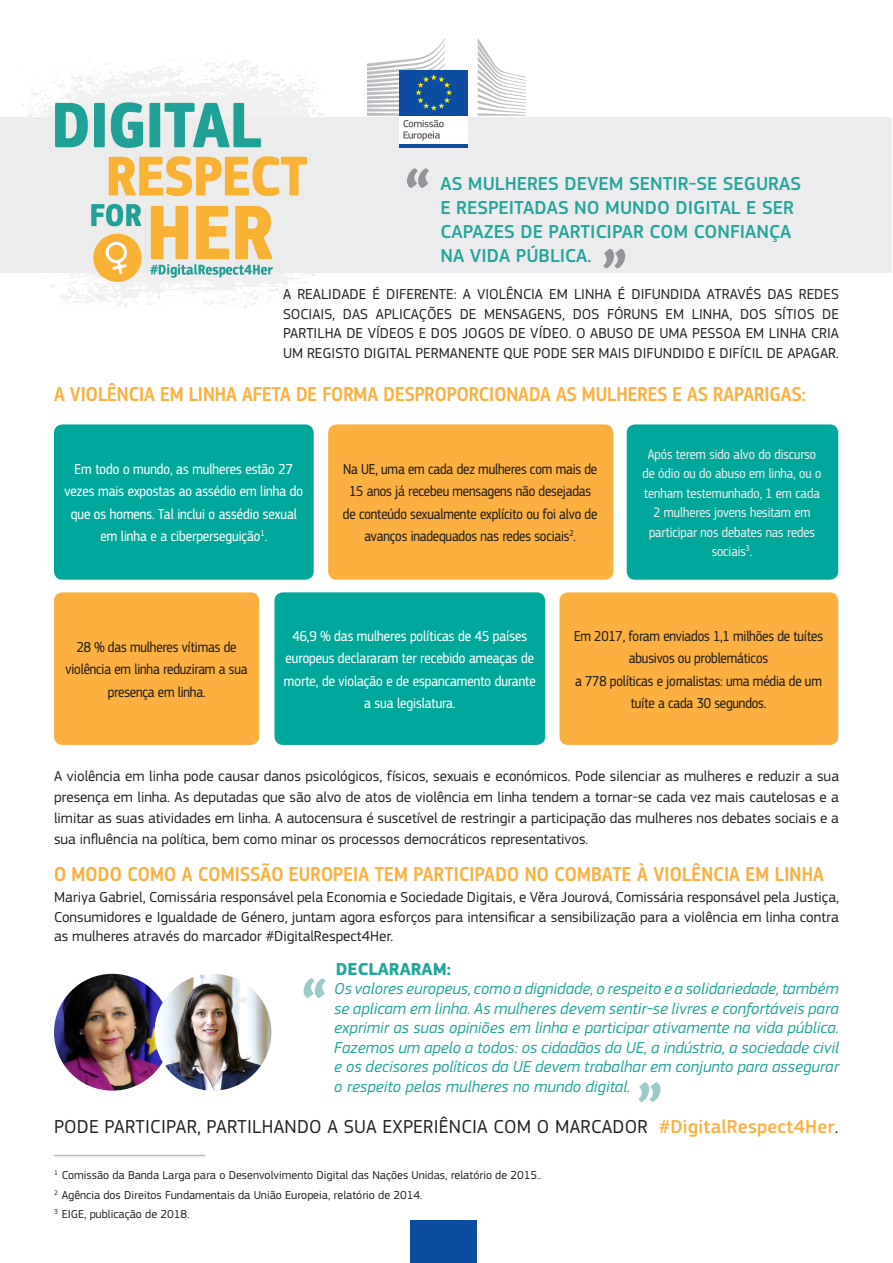
<style>
.page{position:relative;width:893px;height:1263px;background:#fff}
.page>*{position:absolute;margin:0;border:0;box-sizing:border-box;transform-origin:0 0}
.t1{font:500 75px "EC Square Sans Pro";color:#939598}
.t2{font:500 75px "EC Square Sans Pro";color:#9bcbc8}
.t3{font:500 21px "EC Square Sans Cond Pro";color:#fbb03f}
.t4{font:500 19.5px/24px "EC Square Sans Pro";color:#21a69c}
.t5{font:19.5px "EC Square Sans Pro";letter-spacing:.01em;color:#231f20}
.t6{font:700 18px "EC Square Sans Pro";color:#21a69c}
.t7{font:italic 16.5px/19.5px "EC Square Sans Pro";color:#21a69c;text-align:justify}
.basic{font:15px/19.5px "EC Square Sans Pro";color:#231f20;text-align:justify}
.Basic_box{font:15px/22.5px "EC Square Sans Cond Pro";letter-spacing:-.01em;color:#231f20;text-align:center}
.Basic_box-2{font:15px/22.5px "EC Square Sans Cond Pro";color:#fff;text-align:center}
.Basic_box-3{font:14.25px/19.5px "EC Square Sans Cond Pro";color:#ececee;text-align:center}
.t8{font:12px "EC Square Sans Pro";color:#231f20}
.s1{font-weight:500;color:#fbb03f}
</style>
<div class="page">
<div style="left:1px;top:117px;width:891px;height:155px;background:#ececee"></div>
<img style="left:9px;top:60px;width:335px;height:249px">
<div style="left:54px;top:424px;width:260px;height:156px;background:#00a89c;border-radius:9px"></div>
<div style="left:54px;top:592px;width:205px;height:153px;background:#fbb03f;border-radius:9px"></div>
<div style="left:627px;top:424px;width:211px;height:156px;background:#00a89c;border-radius:9px"></div>
<div style="left:274px;top:592px;width:271px;height:153px;background:#00a89c;border-radius:9px"></div>
<div style="left:328px;top:424px;width:285px;height:156px;background:#fbb03f;border-radius:9px"></div>
<div style="left:559px;top:592px;width:279px;height:153px;background:#fbb03f;border-radius:9px"></div>
<hr style="left:54px;top:1155px;width:151px;height:1px;background:#bcbdc0">
<div style="left:399px;top:114px;width:69px;height:31px;background:#fff"></div>
<div style="left:399px;top:70px;width:69px;height:46px;background:#0d4da1"></div>
<hr style="left:399px;top:144px;width:69px;height:4px;background:#0d4da1">
<svg style="left:478px;top:38px;width:48px;height:78px"></svg>
<svg style="left:367px;top:38px;width:85px;height:103px"></svg>
<div style="left:410px;top:1220px;width:67px;height:43px;background:#0d4da1"></div>
<img style="left:54px;top:974px;width:117px;height:117px;border-radius:58px">
<img style="left:155px;top:974px;width:116px;height:117px;border-radius:58px">
<p class="t1" style="left:403px;top:152px;width:30px">“</p>
<p class="t4" style="left:440px;top:172px;width:362px">AS MULHERES DEVEM SENTIR-SE SEGURAS<br>E RESPEITADAS NO MUNDO DIGITAL E SER<br>CAPAZES DE PARTICIPAR COM CONFIANÇA<br>NA VIDA PÚBLICA.</p>
<p class="t1" style="left:629px;top:284px;width:30px;rotate:-180deg">“</p>
<p class="basic" style="left:283px;top:285px;width:557px">A REALIDADE É DIFERENTE: A VIOLÊNCIA EM LINHA É DIFUNDIDA ATRAVÉS DAS REDES SOCIAIS, DAS APLICAÇÕES DE MENSAGENS, DOS FÓRUNS EM LINHA, DOS SÍTIOS DE PARTILHA DE VÍDEOS E DOS JOGOS DE VÍDEO. O ABUSO DE UMA PESSOA EM LINHA CRIA UM REGISTO DIGITAL PERMANENTE QUE PODE SER MAIS DIFUNDIDO E DIFÍCIL DE APAGAR.</p>
<p class="t3" style="left:54px;top:382px;width:753px">A VIOLÊNCIA EM LINHA AFETA DE FORMA DESPROPORCIONADA AS MULHERES E AS RAPARIGAS:</p>
<p class="Basic_box-2" style="left:65px;top:458px;width:240px">Em todo o mundo, as mulheres estão 27 vezes mais expostas ao assédio em linha do que os homens. Tal inclui o assédio sexual em linha e a ciberperseguição<sup>1</sup>.</p>
<p class="Basic_box" style="left:343px;top:458px;width:256px">Na UE, uma em cada dez mulheres com mais de 15 anos já recebeu mensagens não desejadas de conteúdo sexualmente explícito ou foi alvo de avanços inadequados nas redes sociais<sup>2</sup>.</p>
<p class="Basic_box-3" style="left:643px;top:444px;width:180px">Após terem sido alvo do discurso de ódio ou do abuso em linha, ou o tenham testemunhado, 1 em cada<br>2 mulheres jovens hesitam em participar nos debates nas redes sociais<sup>3</sup>.</p>
<p class="Basic_box" style="left:66px;top:636px;width:183px">28 % das mulheres vítimas de violência em linha reduziram a sua presença em linha.</p>
<p class="Basic_box-2" style="left:284px;top:624px;width:253px">46,9 % das mulheres políticas de 45 países europeus declararam ter recebido ameaças de morte, de violação e de espancamento durante a sua legislatura.</p>
<p class="Basic_box" style="left:574px;top:624px;width:251px">Em 2017, foram enviados 1,1 milhões de tuítes abusivos ou problemáticos</p>
<p class="Basic_box" style="left:575px;top:669px;width:248px">a 778 políticas e jornalistas: uma média de um tuíte a cada 30 segundos.</p>
<p class="basic" style="left:54px;top:766px;width:786px;line-height:21px">A violência em linha pode causar danos psicológicos, físicos, sexuais e económicos. Pode silenciar as mulheres e reduzir a sua presença em linha. As deputadas que são alvo de atos de violência em linha tendem a tornar-se cada vez mais cautelosas e a limitar as suas atividades em linha. A autocensura é suscetível de restringir a participação das mulheres nos debates sociais e a sua influência na política, bem como minar os processos democráticos representativos.</p>
<p class="t3" style="left:54px;top:862px;width:771px">O MODO COMO A COMISSÃO EUROPEIA TEM PARTICIPADO NO COMBATE À VIOLÊNCIA EM LINHA</p>
<p class="basic" style="left:54px;top:887px;width:786px">Mariya Gabriel, Comissária responsável pela Economia e Sociedade Digitais, e Věra Jourová, Comissária responsável pela Justiça, Consumidores e Igualdade de Género, juntam agora esforços para intensificar a sensibilização para a violência em linha contra as mulheres através do marcador #DigitalRespect4Her.</p>
<p class="t2" style="left:300px;top:962px;width:30px">“</p>
<p class="t6" style="left:336px;top:958px;width:117px">DECLARARAM:</p>
<p class="t7" style="left:334px;top:979px;width:506px">Os valores europeus, como a dignidade, o respeito e a solidariedade, também se aplicam em linha. As mulheres devem sentir-se livres e confortáveis para exprimir as suas opiniões em linha e participar ativamente na vida pública.<br>Fazemos um apelo a todos: os cidadãos da UE, a indústria, a sociedade civil e os decisores políticos da UE devem trabalhar em conjunto para assegurar o respeito pelas mulheres no mundo digital.</p>
<p class="t2" style="left:664px;top:1118px;width:30px;rotate:-180deg">“</p>
<p class="t5" style="left:54px;top:1115px;width:786px">PODE PARTICIPAR, PARTILHANDO A SUA EXPERIÊNCIA COM O MARCADOR <span class="s1">#DigitalRespect4Her</span>.</p>
<p class="t8" style="left:54px;top:1168px;width:489px"><sup>1</sup> Comissão da Banda Larga para o Desenvolvimento Digital das Nações Unidas, relatório de 2015..</p>
<p class="t8" style="left:54px;top:1188px;width:370px"><sup>2</sup> Agência dos Direitos Fundamentais da União Europeia, relatório de 2014.</p>
<p class="t8" style="left:54px;top:1207px;width:137px"><sup>3</sup> EIGE, publicação de 2018.</p>
</div>
